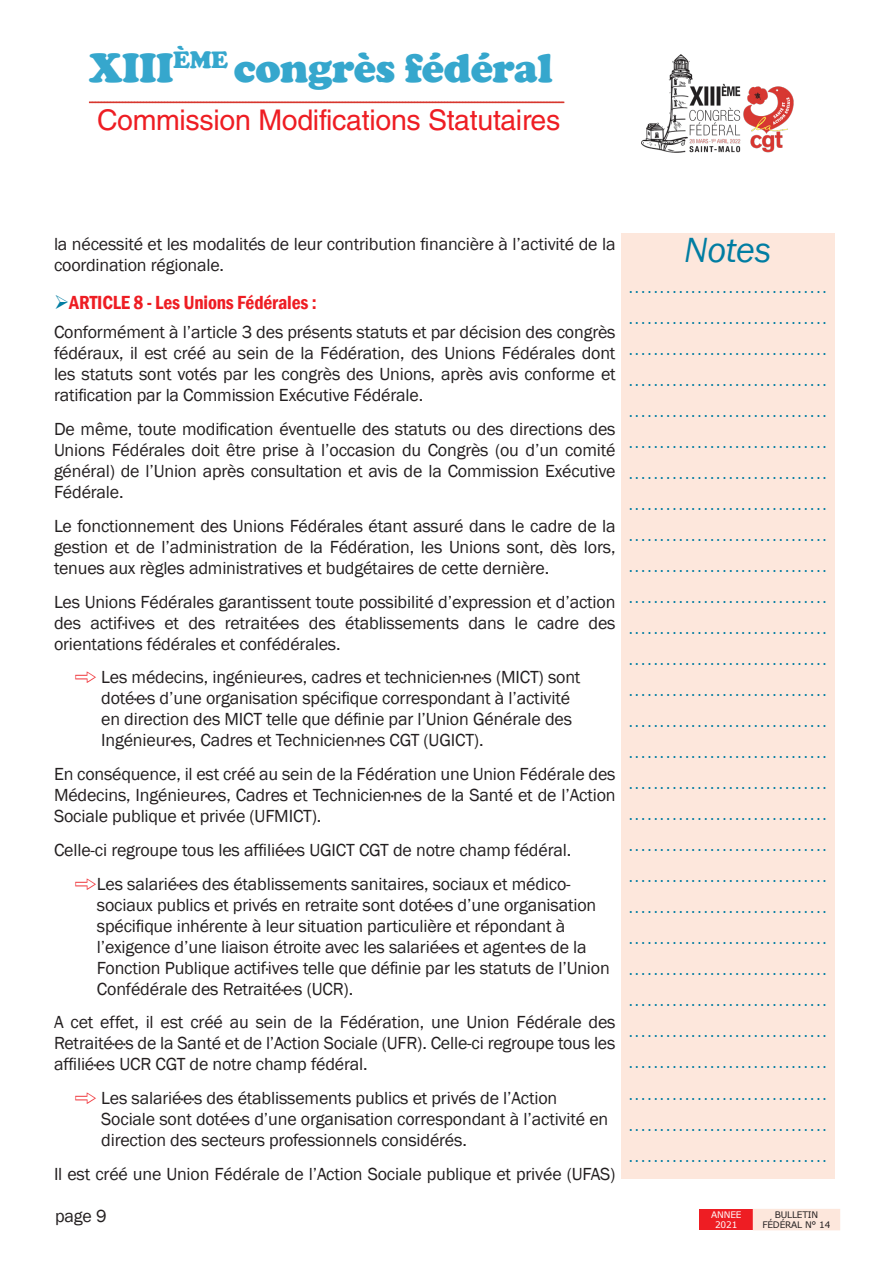
<style>
.page{position:relative;width:893px;height:1263px;background:#fff}
.page>*{position:absolute;margin:0;border:0;box-sizing:border-box;transform-origin:0 0}
.t1{font:900 42px "Cooper";letter-spacing:-.01em;color:#36a7cd}
.t2{font:italic 36px "Franklin Gothic";letter-spacing:-.005em;color:#017da2}
.t3{font:28.5px "Helvetica LT Std";letter-spacing:-.01em;color:#ee1d23}
.t4{font:300 22.5px/31px "Helvetica LT Std";color:#017da2;text-align:justify}
.item_statuts{font:600 condensed 19.5px "Franklin Gothic";letter-spacing:-.01em;color:#ee1d23}
.txt_courant{font:18px/21px "Franklin Gothic";letter-spacing:-.01em;color:#231f20;text-align:justify}
.t5{font:9px/9.8px "Verdana";letter-spacing:-.02em;color:#231f20;text-align:center}
.t6{font:9px/9.8px "Verdana";letter-spacing:-.01em;color:#fff;text-align:center}
.s1{color:#017da2}
.s2{font-family:"Follow The Arrow";color:#ee1d23}
</style>
<div class="page">
<div style="left:699px;top:1209px;width:55px;height:21px;background:#ee1d23"></div>
<div style="left:753px;top:1209px;width:87px;height:21px;background:#fde7dc"></div>
<img style="left:641px;top:54px;width:152px;height:98px">
<svg style="left:89px;top:101px;width:475px;height:2px"></svg>
<div style="left:621px;top:233px;width:214px;height:945px;background:#fde7dc"></div>
<h1 class="t1" style="left:89px;top:44px;width:465px">XIII<sup>ÈME</sup> congrès fédéral</h1>
<h3 class="t3" style="left:97px;top:104px;width:465px">Commission Modifications Statutaires</h3>
<p class="txt_courant" style="left:54px;top:234px;width:563px">la nécessité et les modalités de leur contribution financière à l’activité de la coordination régionale.</p>
<p class="item_statuts" style="left:54px;top:289px;width:264px"><span class="s1">➢</span>ARTICLE 8 - Les Unions Fédérales :</p>
<p class="txt_courant" style="left:54px;top:322px;width:563px">Conformément à l’article 3 des présents statuts et par décision des congrès fédéraux, il est créé au sein de la Fédération, des Unions Fédérales dont les statuts sont votés par les congrès des Unions, après avis conforme et ratification par la Commission Exécutive Fédérale.</p>
<p class="txt_courant" style="left:54px;top:419px;width:563px">De même, toute modification éventuelle des statuts ou des directions des Unions Fédérales doit être prise à l’occasion du Congrès (ou d’un comité général) de l’Union après consultation et avis de la Commission Exécutive Fédérale.</p>
<p class="txt_courant" style="left:54px;top:516px;width:563px">Le fonctionnement des Unions Fédérales étant assuré dans le cadre de la gestion et de l’administration de la Fédération, les Unions sont, dès lors, tenues aux règles administratives et budgétaires de cette dernière.</p>
<p class="txt_courant" style="left:54px;top:591px;width:563px">Les Unions Fédérales garantissent toute possibilité d’expression et d’action des actif·ive·s et des retraité·e·s des établissements dans le cadre des orientations fédérales et confédérales.</p>
<p class="txt_courant" style="left:101px;top:667px;width:481px;text-align:left;text-indent:-26px"><span class="s2">V</span> Les médecins, ingénieur·e·s, cadres et technicien·ne·s (MICT) sont doté·e·s d’une organisation spécifique correspondant à l’activité en direction des MICT telle que définie par l’Union Générale des Ingénieur·e·s, Cadres et Technicien·ne·s CGT (UGICT).</p>
<p class="txt_courant" style="left:54px;top:764px;width:563px">En conséquence, il est créé au sein de la Fédération une Union Fédérale des Médecins, Ingénieur·e·s, Cadres et Technicien·ne·s de la Santé et de l’Action Sociale publique et privée (UFMICT).</p>
<p class="txt_courant" style="left:54px;top:840px;width:519px">Celle-ci regroupe tous les affilié·e·s UGICT CGT de notre champ fédéral.</p>
<p class="txt_courant" style="left:97px;top:873px;width:514px;text-align:left;text-indent:-22px"><span class="s2">V</span>Les salarié·e·s des établissements sanitaires, sociaux et médico&shy;sociaux publics et privés en retraite sont doté·e·s d’une organisation spécifique inhérente à leur situation particulière et répondant à l’exigence d’une liaison étroite avec les salarié·e·s et agent·e·s de la Fonction Publique actif·ive·s telle que définie par les statuts de l’Union Confédérale des Retraité·e·s (UCR).</p>
<p class="txt_courant" style="left:54px;top:1012px;width:563px">A cet effet, il est créé au sein de la Fédération, une Union Fédérale des Retraité·e·s de la Santé et de l’Action Sociale (UFR). Celle-ci regroupe tous les affilié·e·s UCR CGT de notre champ fédéral.</p>
<p class="txt_courant" style="left:101px;top:1088px;width:509px;text-align:left;text-indent:-26px"><span class="s2">V</span> Les salarié·e·s des établissements publics et privés de l’Action<br>Sociale sont doté·e·s d’une organisation correspondant à l’activité en direction des secteurs professionnels considérés.</p>
<p class="txt_courant" style="left:54px;top:1164px;width:563px">Il est créé une Union Fédérale de l’Action Sociale publique et privée (UFAS)</p>
<p class="txt_courant" style="left:55px;top:1206px;width:53px">page 9</p>
<h2 class="t2" style="left:684px;top:228px;width:89px">Notes</h2>
<p class="t4" style="left:628px;top:270px;width:202px">................................ ................................ ................................ ................................ ................................ ................................ ................................ ................................ ................................ ................................ ................................ ................................ ................................ ................................ ................................ ................................ ................................ ................................ ................................ ................................ ................................ ................................ ................................ ................................ ................................ ................................ ................................ ................................ ................................</p>
<p class="t6" style="left:711px;top:1210px;width:32px">ANNEE<br>2021</p>
<p class="t5" style="left:762px;top:1210px;width:70px">BULLETIN<br>FÉDÉRAL N° 14</p>
</div>
